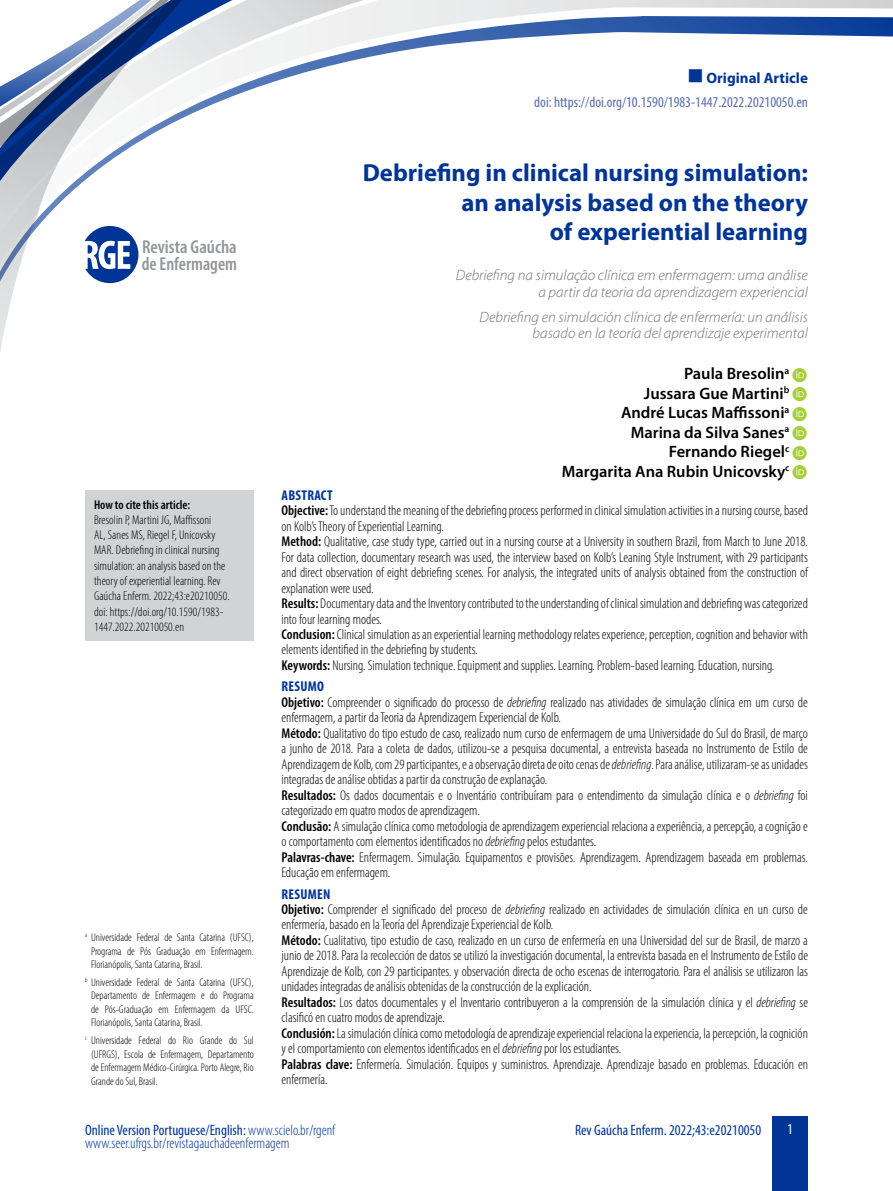
<style>
.page{position:relative;width:893px;height:1191px;background:#fff}
.page>*{position:absolute;margin:0;border:0;box-sizing:border-box;transform-origin:0 0}
.t1{font:700 24.75px/29.7px "Myriad Pro";color:#003595;text-align:right}
.t2{font:600 condensed 18.75px/16.6px "Myriad Pro";color:#939598}
.t3{font:600 16.5px/19.5px "Myriad Pro";color:#000;text-align:right}
.t4{font:italic 300 15px/16.5px "Myriad Pro";color:#6d6e71;text-align:right}
.t5{font:condensed 15px "Myriad Pro";color:#003595}
.t6{font:condensed 15px "Myriad Pro";color:#5a6da7}
.t7{font:300 condensed 15px "Myriad Pro";color:#003595}
.t8{font:700 15px "Myriad Pro";color:#003595}
.t9{font:condensed 15px "Myriad Pro";color:#fff}
.t10{font:300 condensed 14.25px/15.5px "Myriad Pro";color:#000}
.t11{font:300 condensed 12.75px/15.3px "Myriad Pro";letter-spacing:.005em;color:#000}
.t12{font:600 condensed 12.75px "Myriad Pro";color:#000}
.t13{font:300 condensed 11.25px/13.5px "Myriad Pro";color:#000;text-align:justify}
.s1{font-weight:700;color:#003595}
.s2{font-weight:600}
.s3{font-style:italic}
.s4{font-weight:300}
</style>
<div class="page">
<svg style="left:202px;top:0;width:691px;height:109px"></svg>
<svg style="left:0;top:0;width:202px;height:352px"></svg>
<div style="left:772px;top:1116px;width:36px;height:75px;background:#003595"></div>
<svg style="left:85px;top:226px;width:53px;height:57px"></svg>
<div style="left:85px;top:490px;width:169px;height:151px;background:#d1d3d4"></div>
<svg style="left:689px;top:69px;width:13px;height:14px"></svg>
<p class="t8" style="left:706px;top:68px;width:103px">Original Article</p>
<h2 class="t2" style="left:142px;top:238px;width:97px">Revista Gaúcha de Enfermagem</h2>
<p class="t12" style="left:94px;top:496px;width:98px">How to cite this article:</p>
<p class="t11" style="left:94px;top:512px;width:137px">Bresolin P, Martini JG, Maffissoni<br>AL, Sanes MS, Riegel F, Unicovsky MAR. Debriefing in clinical nursing simulation: an analysis based on the theory of experiential learning. Rev Gaúcha Enferm. 2022;43:e20210050. doi: https://doi.org/10.1590/1983- 1447.2022.20210050.en</p>
<p class="t13" style="left:91px;top:930px;width:164px;text-indent:-6px"><sup>a</sup> Universidade Federal de Santa Catarina (UFSC), Programa de Pós Graduação em Enfermagem.<br>Florianópolis, Santa Catarina, Brasil.</p>
<p class="t13" style="left:91px;top:975px;width:164px;text-indent:-6px"><sup>b</sup> Universidade Federal de Santa Catarina (UFSC), Departamento de Enfermagem e do Programa de Pós-Graduação em Enfermagem da UFSC.<br>Florianópolis, Santa Catarina, Brasil.</p>
<p class="t13" style="left:91px;top:1033px;width:164px;text-indent:-6px"><sup>c</sup> Universidade Federal do Rio Grande do Sul (UFRGS), Escola de Enfermagem, Departamento de Enfermagem Médico-Cirúrgica. Porto Alegre, Rio Grande do Sul, Brasil.</p>
<p class="t6" style="left:534px;top:93px;width:275px">doi: https://doi.org/10.1590/1983-1447.2022.20210050.en</p>
<h1 class="t1" style="left:363px;top:157px;width:447px">Debriefing in clinical nursing simulation: an analysis based on the theory<br>of experiential learning</h1>
<p class="t4" style="left:456px;top:267px;width:354px">Debriefing na simulação clínica em enfermagem: uma análise a partir da teoria da aprendizagem experiencial</p>
<p class="t4" style="left:480px;top:308px;width:330px">Debriefing en simulación clínica de enfermería: un análisis basado en la teoría del aprendizaje experimental</p>
<p class="t3" style="left:562px;top:363px;width:229px">Paula Bresolin<sup>a<br></sup>Jussara Gue Martini<sup>b<br></sup>André Lucas Maffissoni<sup>a<br></sup>Marina da Silva Sanes<sup>a<br></sup>Fernando Riegel<sup>c<br></sup>Margarita Ana Rubin Unicovsky<sup>c</sup></p>
<p class="t10" style="left:281px;top:487px;width:528px"><span class="s1">ABSTRACT<br></span><span class="s2">Objective:</span> To understand the meaning of the debriefing process performed in clinical simulation activities in a nursing course, based on Kolb’s Theory of Experiential Learning.<br><span class="s2">Method:</span> Qualitative, case study type, carried out in a nursing course at a University in southern Brazil, from March to June 2018.<br>For data collection, documentary research was used, the interview based on Kolb’s Leaning Style Instrument, with 29 participants and direct observation of eight debriefing scenes. For analysis, the integrated units of analysis obtained from the construction of explanation were used.<br><span class="s2">Results:</span> Documentary data and the Inventory contributed to the understanding of clinical simulation and debriefing was categorized into four learning modes.<br><span class="s2">Conclusion:</span> Clinical simulation as an experiential learning methodology relates experience, perception, cognition and behavior with elements identified in the debriefing by students.<br><span class="s2">Keywords:</span> Nursing. Simulation technique. Equipment and supplies. Learning. Problem-based learning. Education, nursing.</p>
<p class="t10" style="left:281px;top:679px;width:528px"><span class="s1">RESUMO<br></span><span class="s2">Objetivo:</span> Compreender o significado do processo de <span class="s3">debriefing</span> realizado nas atividades de simulação clínica em um curso de enfermagem, a partir da Teoria da Aprendizagem Experiencial de Kolb.<br><span class="s2">Método:</span> Qualitativo do tipo estudo de caso, realizado num curso de enfermagem de uma Universidade do Sul do Brasil, de março a junho de 2018. Para a coleta de dados, utilizou-se a pesquisa documental, a entrevista baseada no Instrumento de Estilo de Aprendizagem de Kolb, com 29 participantes, e a observação direta de oito cenas de <span class="s3">debriefing</span>. Para análise, utilizaram-se as unidades integradas de análise obtidas a partir da construção de explanação.<br><span class="s2">Resultados:</span> Os dados documentais e o Inventário contribuíram para o entendimento da simulação clínica e o <span class="s3">debriefing</span> foi categorizado em quatro modos de aprendizagem.<br><span class="s2">Conclusão:</span> A simulação clínica como metodologia de aprendizagem experiencial relaciona a experiência, a percepção, a cognição e o comportamento com elementos identificados no <span class="s3">debriefing</span> pelos estudantes.<br><span class="s2">Palavras-chave:</span> Enfermagem. Simulação. Equipamentos e provisões. Aprendizagem. Aprendizagem baseada em problemas.<br>Educação em enfermagem.</p>
<p class="t10" style="left:281px;top:886px;width:528px"><span class="s1">RESUMEN<br></span><span class="s2">Objetivo:</span> Comprender el significado del proceso de <span class="s3">debriefing</span> realizado en actividades de simulación clínica en un curso de enfermería, basado en la Teoría del Aprendizaje Experiencial de Kolb.<br><span class="s2">Método:</span> Cualitativo, tipo estudio de caso, realizado en un curso de enfermería en una Universidad del sur de Brasil, de marzo a junio de 2018. Para la recolección de datos se utilizó la investigación documental, la entrevista basada en el Instrumento de Estilo de Aprendizaje de Kolb, con 29 participantes. y observación directa de ocho escenas de interrogatorio. Para el análisis se utilizaron las unidades integradas de análisis obtenidas de la construcción de la explicación.<br><span class="s2">Resultados:</span> Los datos documentales y el Inventario contribuyeron a la comprensión de la simulación clínica y el <span class="s3">debriefing</span> se clasificó en cuatro modos de aprendizaje.<br><span class="s2">Conclusión:</span> La simulación clínica como metodología de aprendizaje experiencial relaciona la experiencia, la percepción, la cognición y el comportamiento con elementos identificados en el <span class="s3">debriefing</span> por los estudiantes.<br><span class="s2">Palabras clave:</span> Enfermería. Simulación. Equipos y suministros. Aprendizaje. Aprendizaje basado en problemas. Educación en enfermería.</p>
<p class="t5" style="left:85px;top:1121px;width:252px">Online Version Portuguese/English: <span class="s4">www.scielo.br/rgenf</span></p>
<p class="t7" style="left:85px;top:1134px;width:206px">www.seer.ufrgs.br/revistagauchadeenfermagem</p>
<p class="t5" style="left:575px;top:1121px;width:188px">Rev Gaúcha Enferm. 2022;43:e20210050</p>
<p class="t9" style="left:787px;top:1120px;width:7px">1</p>
</div>
